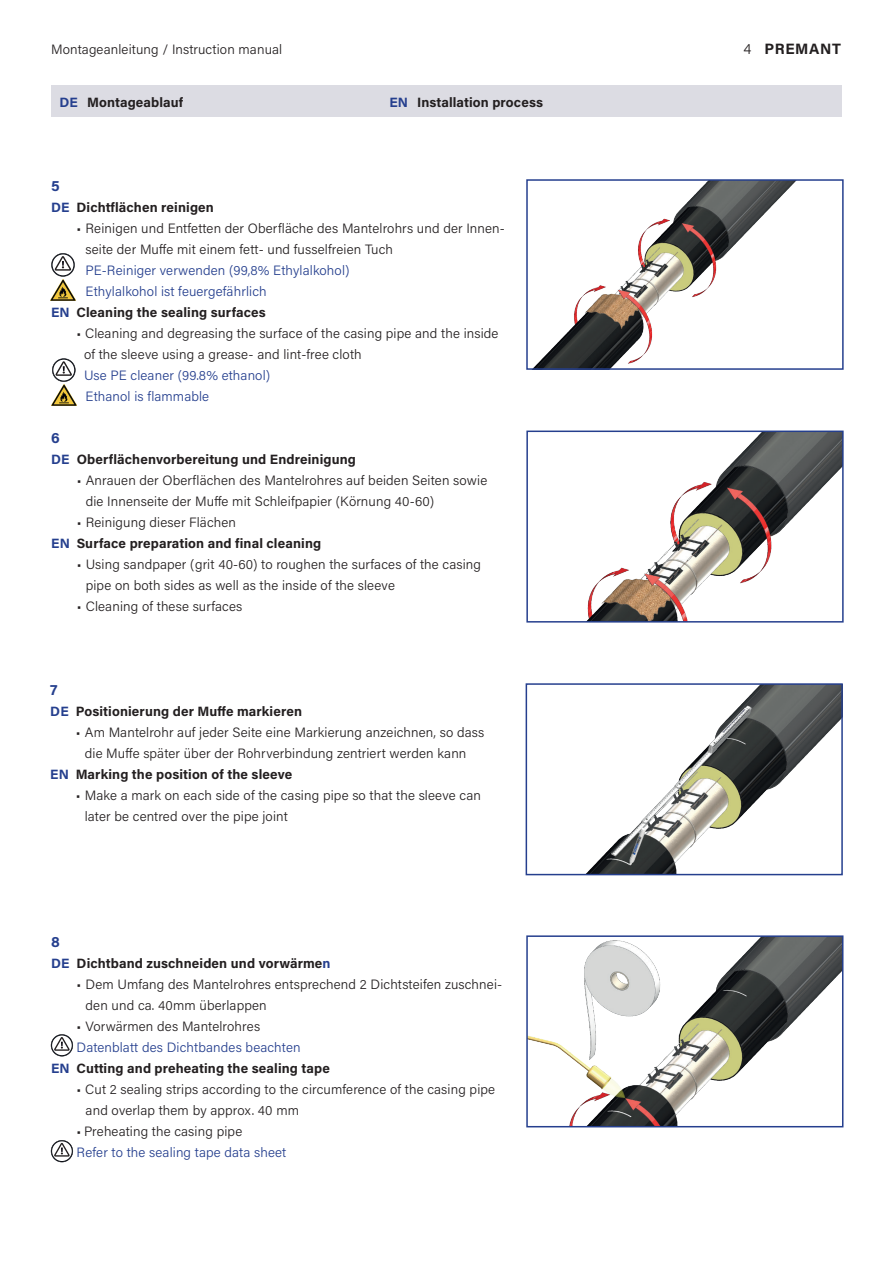
<style>
.page{position:relative;width:893px;height:1263px;background:#fff}
.page>*{position:absolute;margin:0;border:0;box-sizing:border-box;transform-origin:0 0}
.t1{font:700 15px "Acumin Pro";letter-spacing:.04em;color:#231f20}
.t2{font:700 15px "Acumin Pro";color:#253f8e}
.t3{font:300 13.5px/21px "Acumin Pro";letter-spacing:.01em;color:#231f20}
.t4{font:700 13.5px/21px "Acumin Pro";letter-spacing:.01em;color:#231f20}
.t5{font:300 13.5px/21px "Acumin Pro";letter-spacing:.01em;color:#253f8e}
.s1{font-weight:300}
.s2{color:#253f8e}
.s3{font-weight:300;color:#253f8e}
</style>
<div class="page">
<div style="left:51px;top:86px;width:791px;height:31px;background:#dcdce3"></div>
<img style="left:534px;top:182px;width:261px;height:185px">
<div style="left:526px;top:179px;width:318px;height:191px;border:2px solid #253f8e"></div>
<img style="left:587px;top:433px;width:254px;height:187px">
<div style="left:526px;top:430px;width:318px;height:193px;border:2px solid #253f8e"></div>
<img style="left:588px;top:686px;width:252px;height:186px">
<div style="left:526px;top:683px;width:317px;height:192px;border:2px solid #253f8e"></div>
<img style="left:529px;top:938px;width:311px;height:186px">
<div style="left:526px;top:935px;width:317px;height:192px;border:2px solid #253f8e"></div>
<svg style="left:51px;top:253px;width:24px;height:24px"></svg>
<div style="left:52px;top:254px;width:22px;height:22px;border:1px solid #0a0d14;border-radius:50%"></div>
<img style="left:51px;top:280px;width:24px;height:21px">
<svg style="left:51px;top:1034px;width:22px;height:22px"></svg>
<div style="left:52px;top:1035px;width:20px;height:21px;border:1px solid #0a0d14;border-radius:50%"></div>
<svg style="left:51px;top:1140px;width:22px;height:22px"></svg>
<div style="left:52px;top:1141px;width:20px;height:20px;border:1px solid #0a0d14;border-radius:50%"></div>
<svg style="left:52px;top:358px;width:24px;height:24px"></svg>
<div style="left:53px;top:359px;width:22px;height:22px;border:1px solid #0a0d14;border-radius:50%"></div>
<img style="left:52px;top:385px;width:24px;height:21px">
<p class="t3" style="left:51px;top:38px;width:233px">Montageanleitung / Instruction manual</p>
<p class="t1" style="left:743px;top:38px;width:99px"><span class="s1">4</span> PREMANT</p>
<p class="t4" style="left:60px;top:91px;width:125px"><span class="s2">DE</span> Montageablauf</p>
<p class="t4" style="left:390px;top:91px;width:155px"><span class="s2">EN</span> Installation process</p>
<p class="t2" style="left:51px;top:175px;width:10px">5</p>
<p class="t4" style="left:51px;top:196px;width:164px"><span class="s2">DE</span> Dichtflächen reinigen</p>
<p class="t3" style="left:86px;top:217px;width:421px;text-indent:-9px">• Reinigen und Entfetten der Oberfläche des Mantelrohrs und der Innen&shy;seite der Muffe mit einem fett- und fusselfreien Tuch</p>
<p class="t5" style="left:86px;top:259px;width:266px">PE-Reiniger verwenden (99,8% Ethylalkohol)</p>
<p class="t5" style="left:86px;top:280px;width:183px">Ethylalkohol ist feuergefährlich</p>
<p class="t4" style="left:51px;top:301px;width:216px"><span class="s2">EN</span> Cleaning the sealing surfaces</p>
<p class="t3" style="left:84px;top:322px;width:416px;text-indent:-7px">• Cleaning and degreasing the surface of the casing pipe and the inside of the sleeve using a grease- and lint-free cloth</p>
<p class="t5" style="left:84px;top:364px;width:188px">Use PE cleaner (99.8% ethanol)<br>Ethanol is flammable</p>
<p class="t2" style="left:51px;top:427px;width:10px">6</p>
<p class="t4" style="left:51px;top:448px;width:306px"><span class="s2">DE</span> Oberflächenvorbereitung und Endreinigung</p>
<p class="t3" style="left:86px;top:469px;width:403px;text-indent:-9px">• Anrauen der Oberflächen des Mantelrohres auf beiden Seiten sowie die Innenseite der Muffe mit Schleifpapier (Körnung 40-60)</p>
<p class="t4" style="left:51px;top:511px;width:271px;text-indent:26px"><span class="s1">• Reinigung dieser Flächen<br></span><span class="s2">EN</span> Surface preparation and final cleaning</p>
<p class="t3" style="left:86px;top:553px;width:397px;text-indent:-9px">• Using sandpaper (grit 40-60) to roughen the surfaces of the casing pipe on both sides as well as the inside of the sleeve</p>
<p class="t3" style="left:77px;top:595px;width:167px">• Cleaning of these surfaces</p>
<p class="t2" style="left:50px;top:679px;width:9px">7</p>
<p class="t4" style="left:50px;top:700px;width:253px"><span class="s2">DE</span> Positionierung der Muffe markieren</p>
<p class="t3" style="left:76px;top:721px;width:410px">• Am Mantelrohr auf jeder Seite eine Markierung anzeichnen, so dass</p>
<p class="t3" style="left:85px;top:742px;width:383px">die Muffe später über der Rohrverbindung zentriert werden kann</p>
<p class="t4" style="left:50px;top:763px;width:244px"><span class="s2">EN</span> Marking the position of the sleeve</p>
<p class="t3" style="left:85px;top:784px;width:398px;text-indent:-9px">• Make a mark on each side of the casing pipe so that the sleeve can later be centred over the pipe joint</p>
<p class="t2" style="left:51px;top:931px;width:10px">8</p>
<p class="t4" style="left:51px;top:952px;width:281px"><span class="s2">DE</span> Dichtband zuschneiden und vorwärme<span class="s2">n</span></p>
<p class="t3" style="left:86px;top:973px;width:418px;text-indent:-9px">• Dem Umfang des Mantelrohres entsprechend 2 Dichtsteifen zuschnei&shy;den und ca. 40mm überlappen</p>
<p class="t3" style="left:77px;top:1015px;width:185px">• Vorwärmen des Mantelrohres</p>
<p class="t4" style="left:51px;top:1036px;width:280px;text-align:center"><span class="s3">Datenblatt des Dichtbandes beachten<br></span><span class="s2">EN</span> Cutting and preheating the sealing tape</p>
<p class="t3" style="left:86px;top:1078px;width:411px;text-indent:-9px">• Cut 2 sealing strips according to the circumference of the casing pipe and overlap them by approx. 40 mm</p>
<p class="t3" style="left:77px;top:1120px;width:167px">• Preheating the casing pipe</p>
<p class="t5" style="left:77px;top:1141px;width:211px">Refer to the sealing tape data sheet</p>
</div>
